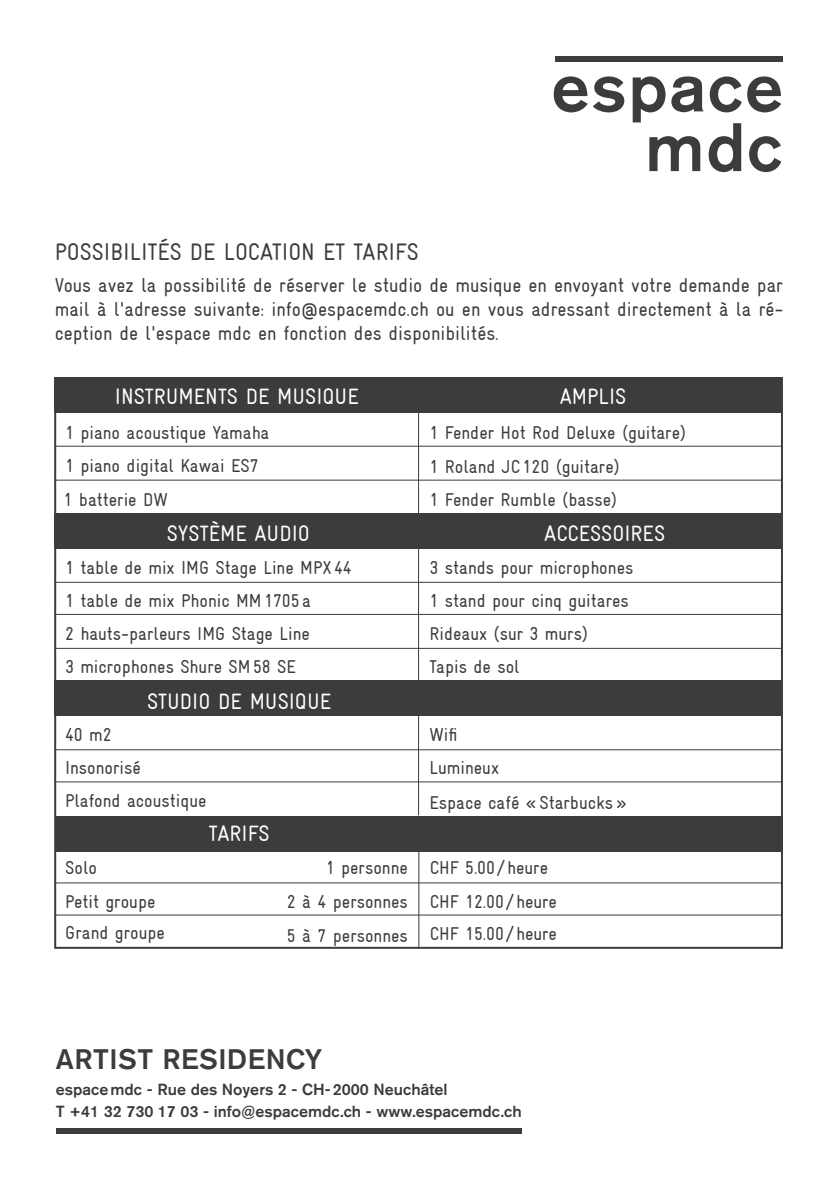
<style>
.page{position:relative;width:840px;height:1191px;background:#fff}
.page>*{position:absolute;margin:0;border:0;box-sizing:border-box;transform-origin:0 0}
.t1{font:500 28px "Akzidenz Grotesk BQ";letter-spacing:.02em;color:#3c3c3b}
.t2{font:condensed 24px "Gravur";color:#3c3c3b}
.t3{font:condensed 22.4px "Gravur";color:#fff}
.t4{font:condensed 20px/24px "Gravur";color:#3c3c3b;text-align:justify}
.t5{font:condensed 18.6px/33.6px "Gravur";color:#3c3c3b}
.t6{font:500 16px/22px "Akzidenz Grotesk BQ";color:#3c3c3b}
</style>
<div class="page">
<div style="left:56px;top:1128px;width:465px;height:5px;background:#3c3c3b"></div>
<div style="left:555px;top:57px;width:227px;height:5px;background:#3c3c3b"></div>
<svg style="left:553px;top:76px;width:71px;height:36px"></svg>
<svg style="left:632px;top:76px;width:33px;height:46px"></svg>
<svg style="left:671px;top:76px;width:32px;height:36px"></svg>
<svg style="left:709px;top:76px;width:71px;height:36px"></svg>
<svg style="left:649px;top:136px;width:51px;height:35px"></svg>
<svg style="left:708px;top:123px;width:32px;height:49px"></svg>
<svg style="left:749px;top:136px;width:31px;height:36px"></svg>
<svg style="left:54px;top:377px;width:729px;height:572px"></svg>
<div style="left:54px;top:377px;width:727px;height:36px;background:#3c3c3b"></div>
<hr style="left:54px;top:446px;width:727px;height:1px;background:#3c3c3b">
<hr style="left:54px;top:479px;width:727px;height:1px;background:#3c3c3b">
<hr style="left:418px;top:377px;width:1px;height:438px;background:#3c3c3b">
<div style="left:54px;top:513px;width:726px;height:36px;background:#3c3c3b"></div>
<hr style="left:54px;top:582px;width:727px;height:1px;background:#3c3c3b">
<hr style="left:54px;top:614px;width:727px;height:1px;background:#3c3c3b">
<hr style="left:54px;top:648px;width:727px;height:1px;background:#3c3c3b">
<div style="left:55px;top:680px;width:726px;height:36px;background:#3c3c3b"></div>
<hr style="left:54px;top:749px;width:727px;height:1px;background:#3c3c3b">
<hr style="left:54px;top:781px;width:727px;height:1px;background:#3c3c3b">
<hr style="left:418px;top:816px;width:1px;height:132px;background:#3c3c3b">
<div style="left:55px;top:816px;width:727px;height:35px;background:#3c3c3b"></div>
<hr style="left:54px;top:882px;width:727px;height:1px;background:#3c3c3b">
<hr style="left:54px;top:914px;width:727px;height:1px;background:#3c3c3b">
<p class="t2" style="left:55px;top:238px;width:365px">POSSIBILITÉS DE LOCATION ET TARIFS</p>
<p class="t4" style="left:55px;top:273px;width:729px">Vous avez la possibilité de réserver le studio de musique en envoyant votre demande par mail à l'adresse suivante: info@espacemdc.ch ou en vous adressant directement à la ré&shy;ception de l'espace mdc en fonction des disponibilités.</p>
<p class="t3" style="left:115px;top:383px;width:245px">INSTRUMENTS DE MUSIQUE</p>
<p class="t3" style="left:559px;top:383px;width:68px">AMPLIS</p>
<p class="t5" style="left:64px;top:415px;width:207px">1 piano acoustique Yamaha<br>1 piano digital Kawai ES7<br>1 batterie DW</p>
<p class="t5" style="left:429px;top:415px;width:258px">1 Fender Hot Rod Deluxe (guitare)<br>1 Roland JC120 (guitare)<br>1 Fender Rumble (basse)</p>
<p class="t3" style="left:167px;top:521px;width:144px">SYSTÈME AUDIO</p>
<p class="t3" style="left:544px;top:521px;width:122px">ACCESSOIRES</p>
<p class="t5" style="left:65px;top:550px;width:288px">1 table de mix IMG Stage Line MPX 44</p>
<p class="t5" style="left:429px;top:550px;width:205px">3 stands pour microphones</p>
<p class="t5" style="left:65px;top:584px;width:247px">1 table de mix Phonic MM1705 a</p>
<p class="t5" style="left:429px;top:584px;width:201px;line-height:33px">1 stand pour cinq guitares<br>Rideaux (sur 3 murs)<br>Tapis de sol</p>
<p class="t5" style="left:65px;top:617px;width:246px;line-height:32.8px">2 hauts-parleurs IMG Stage Line<br>3 microphones Shure SM58 SE</p>
<p class="t3" style="left:147px;top:688px;width:185px">STUDIO DE MUSIQUE</p>
<p class="t5" style="left:65px;top:718px;width:77px">40 m2<br>Insonorisé</p>
<p class="t5" style="left:429px;top:718px;width:30px">Wifi</p>
<p class="t5" style="left:429px;top:751px;width:71px">Lumineux</p>
<p class="t5" style="left:65px;top:784px;width:143px">Plafond acoustique</p>
<p class="t5" style="left:429px;top:785px;width:198px">Espace café «Starbucks»</p>
<p class="t3" style="left:209px;top:821px;width:62px">TARIFS</p>
<p class="t5" style="left:65px;top:851px;width:92px;line-height:33px">Solo<br>Petit groupe</p>
<p class="t5" style="left:65px;top:916px;width:101px">Grand groupe</p>
<p class="t5" style="left:287px;top:851px;width:122px;text-align:justify;text-indent:39px">1 personne 2 à 4 personnes 5 à 7 personnes</p>
<p class="t5" style="left:429px;top:851px;width:120px">CHF 5.00 / heure</p>
<p class="t5" style="left:429px;top:884px;width:129px">CHF 12.00 / heure</p>
<p class="t5" style="left:429px;top:917px;width:129px">CHF 15.00 / heure</p>
<h1 class="t1" style="left:56px;top:1041px;width:268px">ARTIST RESIDENCY</h1>
<p class="t6" style="left:56px;top:1077px;width:467px">espacemdc - Rue des Noyers 2 - CH-2000 Neuchâtel<br>T +41 32 730 17 03 - info@espacemdc.ch - www.espacemdc.ch</p>
</div>
